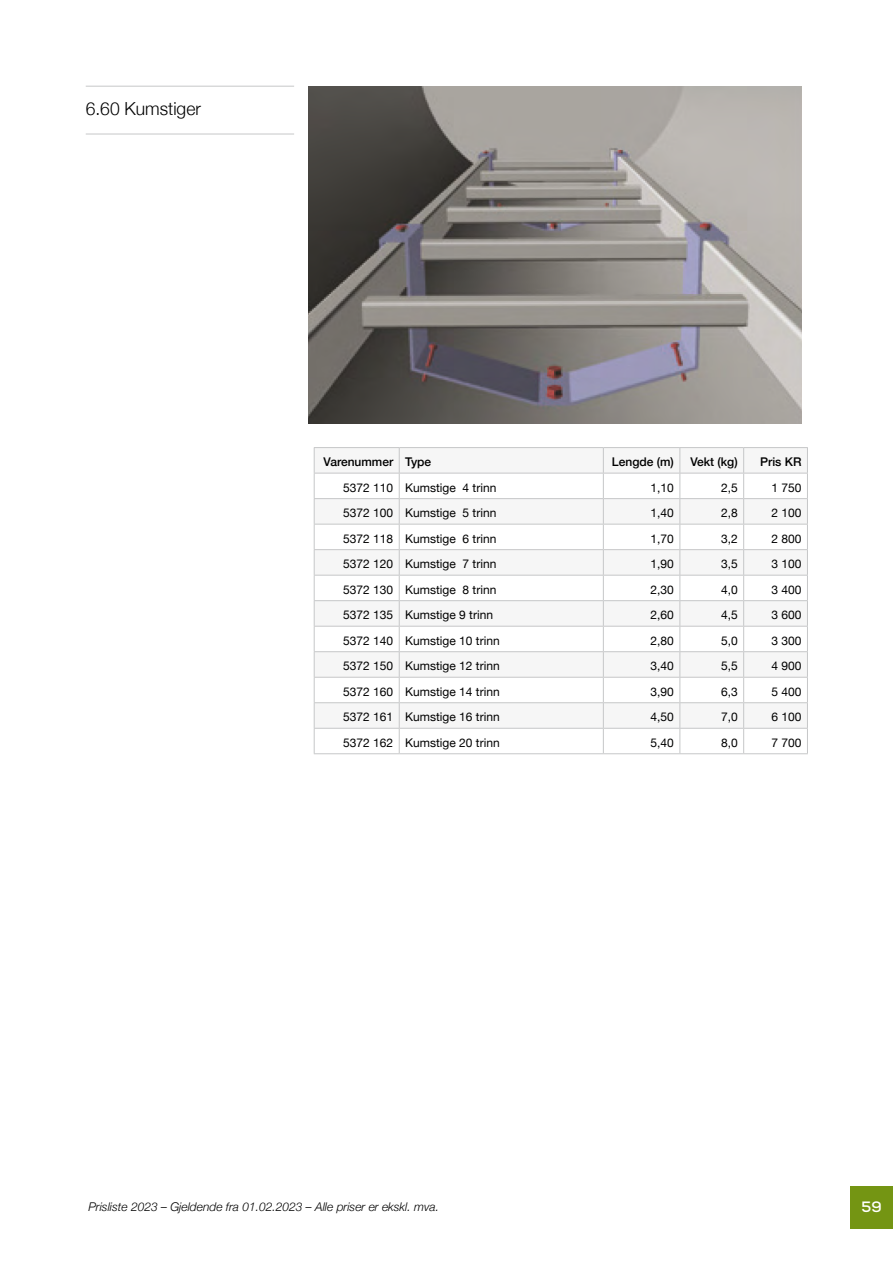
<style>
.page{position:relative;width:893px;height:1263px;background:#fff}
.page>*{position:absolute;margin:0;border:0;box-sizing:border-box;transform-origin:0 0}
.t1{font:300 18px "Helvetica Neue";color:#000}
.t2{font:700 15px "Nexa";color:#fff}
.t3{font:12px "Helvetica Neue";color:#000}
.t4{font:italic 300 12px "Helvetica Neue";color:#000}
.t5{font:500 12px "Helvetica Neue";color:#000}
</style>
<div class="page">
<div style="left:850px;top:1186px;width:43px;height:43px;background:#749513"></div>
<svg style="left:315px;top:448px;width:492px;height:280px;fill:#f6f6f6"></svg>
<hr style="left:314px;top:447px;width:85px;height:1px;background:#c6c7c8">
<hr style="left:399px;top:447px;width:204px;height:1px;background:#c6c7c8">
<hr style="left:603px;top:447px;width:77px;height:1px;background:#c6c7c8">
<hr style="left:680px;top:447px;width:64px;height:1px;background:#c6c7c8">
<hr style="left:744px;top:447px;width:64px;height:1px;background:#c6c7c8">
<hr style="left:314px;top:473px;width:85px;height:1px;background:#c6c7c8">
<hr style="left:399px;top:473px;width:204px;height:1px;background:#c6c7c8">
<hr style="left:603px;top:473px;width:77px;height:1px;background:#c6c7c8">
<hr style="left:680px;top:473px;width:64px;height:1px;background:#c6c7c8">
<hr style="left:744px;top:473px;width:64px;height:1px;background:#c6c7c8">
<hr style="left:314px;top:498px;width:85px;height:1px;background:#c6c7c8">
<hr style="left:399px;top:498px;width:204px;height:1px;background:#c6c7c8">
<hr style="left:603px;top:498px;width:77px;height:1px;background:#c6c7c8">
<hr style="left:680px;top:498px;width:64px;height:1px;background:#c6c7c8">
<hr style="left:744px;top:498px;width:64px;height:1px;background:#c6c7c8">
<hr style="left:314px;top:524px;width:85px;height:1px;background:#c6c7c8">
<hr style="left:399px;top:524px;width:204px;height:1px;background:#c6c7c8">
<hr style="left:603px;top:524px;width:77px;height:1px;background:#c6c7c8">
<hr style="left:680px;top:524px;width:64px;height:1px;background:#c6c7c8">
<hr style="left:744px;top:524px;width:64px;height:1px;background:#c6c7c8">
<hr style="left:314px;top:549px;width:85px;height:1px;background:#c6c7c8">
<hr style="left:399px;top:549px;width:204px;height:1px;background:#c6c7c8">
<hr style="left:603px;top:549px;width:77px;height:1px;background:#c6c7c8">
<hr style="left:680px;top:549px;width:64px;height:1px;background:#c6c7c8">
<hr style="left:744px;top:549px;width:64px;height:1px;background:#c6c7c8">
<hr style="left:314px;top:575px;width:85px;height:1px;background:#c6c7c8">
<hr style="left:399px;top:575px;width:204px;height:1px;background:#c6c7c8">
<hr style="left:603px;top:575px;width:77px;height:1px;background:#c6c7c8">
<hr style="left:680px;top:575px;width:64px;height:1px;background:#c6c7c8">
<hr style="left:744px;top:575px;width:64px;height:1px;background:#c6c7c8">
<hr style="left:314px;top:600px;width:85px;height:1px;background:#c6c7c8">
<hr style="left:399px;top:600px;width:204px;height:1px;background:#c6c7c8">
<hr style="left:603px;top:600px;width:77px;height:1px;background:#c6c7c8">
<hr style="left:680px;top:600px;width:64px;height:1px;background:#c6c7c8">
<hr style="left:744px;top:600px;width:64px;height:1px;background:#c6c7c8">
<hr style="left:314px;top:626px;width:85px;height:1px;background:#c6c7c8">
<hr style="left:399px;top:626px;width:204px;height:1px;background:#c6c7c8">
<hr style="left:603px;top:626px;width:77px;height:1px;background:#c6c7c8">
<hr style="left:680px;top:626px;width:64px;height:1px;background:#c6c7c8">
<hr style="left:744px;top:626px;width:64px;height:1px;background:#c6c7c8">
<hr style="left:314px;top:651px;width:85px;height:1px;background:#c6c7c8">
<hr style="left:399px;top:651px;width:204px;height:1px;background:#c6c7c8">
<hr style="left:603px;top:651px;width:77px;height:1px;background:#c6c7c8">
<hr style="left:680px;top:651px;width:64px;height:1px;background:#c6c7c8">
<hr style="left:744px;top:651px;width:64px;height:1px;background:#c6c7c8">
<hr style="left:314px;top:677px;width:85px;height:1px;background:#c6c7c8">
<hr style="left:399px;top:677px;width:204px;height:1px;background:#c6c7c8">
<hr style="left:603px;top:677px;width:77px;height:1px;background:#c6c7c8">
<hr style="left:680px;top:677px;width:64px;height:1px;background:#c6c7c8">
<hr style="left:744px;top:677px;width:64px;height:1px;background:#c6c7c8">
<hr style="left:314px;top:702px;width:85px;height:1px;background:#c6c7c8">
<hr style="left:399px;top:702px;width:204px;height:1px;background:#c6c7c8">
<hr style="left:603px;top:702px;width:77px;height:1px;background:#c6c7c8">
<hr style="left:680px;top:702px;width:64px;height:1px;background:#c6c7c8">
<hr style="left:744px;top:702px;width:64px;height:1px;background:#c6c7c8">
<hr style="left:314px;top:728px;width:85px;height:1px;background:#c6c7c8">
<svg style="left:314px;top:448px;width:1px;height:305px"></svg>
<hr style="left:399px;top:728px;width:204px;height:1px;background:#c6c7c8">
<svg style="left:399px;top:448px;width:1px;height:305px"></svg>
<hr style="left:603px;top:728px;width:77px;height:1px;background:#c6c7c8">
<svg style="left:603px;top:448px;width:1px;height:305px"></svg>
<hr style="left:680px;top:728px;width:64px;height:1px;background:#c6c7c8">
<svg style="left:679px;top:448px;width:1px;height:305px"></svg>
<hr style="left:744px;top:728px;width:64px;height:1px;background:#c6c7c8">
<svg style="left:743px;top:448px;width:1px;height:305px"></svg>
<svg style="left:807px;top:448px;width:1px;height:305px"></svg>
<hr style="left:314px;top:753px;width:85px;height:1px;background:#c6c7c8">
<hr style="left:399px;top:753px;width:204px;height:1px;background:#c6c7c8">
<hr style="left:603px;top:753px;width:77px;height:1px;background:#c6c7c8">
<hr style="left:680px;top:753px;width:64px;height:1px;background:#c6c7c8">
<hr style="left:744px;top:753px;width:64px;height:1px;background:#c6c7c8">
<hr style="left:86px;top:86px;width:208px;height:1px;background:#c6c7c8">
<hr style="left:86px;top:134px;width:208px;height:1px;background:#c6c7c8">
<img style="left:309px;top:86px;width:493px;height:338px">
<h1 class="t1" style="left:86px;top:94px;width:117px">6.60 Kumstiger</h1>
<p class="t5" style="left:324px;top:452px;width:109px">Varenummer Type</p>
<p class="t5" style="left:612px;top:452px;width:64px">Lengde (m)</p>
<p class="t5" style="left:690px;top:452px;width:49px">Vekt (kg)</p>
<p class="t5" style="left:760px;top:452px;width:43px">Pris KR</p>
<p class="t3" style="left:343px;top:479px;width:155px">5372 110 Kumstige 4 trinn</p>
<p class="t3" style="left:650px;top:479px;width:25px">1,10</p>
<p class="t3" style="left:721px;top:479px;width:18px">2,5</p>
<p class="t3" style="left:771px;top:479px;width:32px">1 750</p>
<p class="t3" style="left:343px;top:504px;width:155px">5372 100 Kumstige 5 trinn</p>
<p class="t3" style="left:650px;top:504px;width:25px">1,40</p>
<p class="t3" style="left:721px;top:504px;width:18px">2,8</p>
<p class="t3" style="left:771px;top:504px;width:32px">2 100</p>
<p class="t3" style="left:343px;top:530px;width:155px">5372 118 Kumstige 6 trinn</p>
<p class="t3" style="left:650px;top:530px;width:25px">1,70</p>
<p class="t3" style="left:721px;top:530px;width:18px">3,2</p>
<p class="t3" style="left:771px;top:530px;width:32px">2 800</p>
<p class="t3" style="left:343px;top:555px;width:155px">5372 120 Kumstige 7 trinn</p>
<p class="t3" style="left:650px;top:555px;width:25px">1,90</p>
<p class="t3" style="left:721px;top:555px;width:18px">3,5</p>
<p class="t3" style="left:771px;top:555px;width:32px">3 100</p>
<p class="t3" style="left:343px;top:581px;width:155px">5372 130 Kumstige 8 trinn</p>
<p class="t3" style="left:650px;top:581px;width:25px">2,30</p>
<p class="t3" style="left:721px;top:581px;width:18px">4,0</p>
<p class="t3" style="left:771px;top:581px;width:32px">3 400</p>
<p class="t3" style="left:343px;top:606px;width:151px">5372 135 Kumstige 9 trinn</p>
<p class="t3" style="left:650px;top:606px;width:25px">2,60</p>
<p class="t3" style="left:721px;top:606px;width:18px">4,5</p>
<p class="t3" style="left:771px;top:606px;width:32px">3 600</p>
<p class="t3" style="left:343px;top:632px;width:158px">5372 140 Kumstige 10 trinn</p>
<p class="t3" style="left:650px;top:632px;width:25px">2,80</p>
<p class="t3" style="left:721px;top:632px;width:18px">5,0</p>
<p class="t3" style="left:771px;top:632px;width:32px">3 300</p>
<p class="t3" style="left:343px;top:657px;width:158px">5372 150 Kumstige 12 trinn</p>
<p class="t3" style="left:650px;top:657px;width:25px">3,40</p>
<p class="t3" style="left:721px;top:657px;width:18px">5,5</p>
<p class="t3" style="left:771px;top:657px;width:32px">4 900</p>
<p class="t3" style="left:343px;top:683px;width:158px">5372 160 Kumstige 14 trinn</p>
<p class="t3" style="left:650px;top:683px;width:25px">3,90</p>
<p class="t3" style="left:721px;top:683px;width:18px">6,3</p>
<p class="t3" style="left:771px;top:683px;width:32px">5 400</p>
<p class="t3" style="left:343px;top:708px;width:158px">5372 161 Kumstige 16 trinn</p>
<p class="t3" style="left:650px;top:708px;width:25px">4,50</p>
<p class="t3" style="left:721px;top:708px;width:18px">7,0</p>
<p class="t3" style="left:771px;top:708px;width:32px">6 100</p>
<p class="t3" style="left:343px;top:734px;width:158px">5372 162 Kumstige 20 trinn</p>
<p class="t3" style="left:650px;top:734px;width:25px">5,40</p>
<p class="t3" style="left:721px;top:734px;width:18px">8,0</p>
<p class="t3" style="left:771px;top:734px;width:32px">7 700</p>
<p class="t4" style="left:88px;top:1197px;width:352px">Prisliste 2023 – Gjeldende fra 01.02.2023 – Alle priser er ekskl. mva.</p>
<p class="t2" style="left:862px;top:1197px;width:22px">59</p>
</div>
